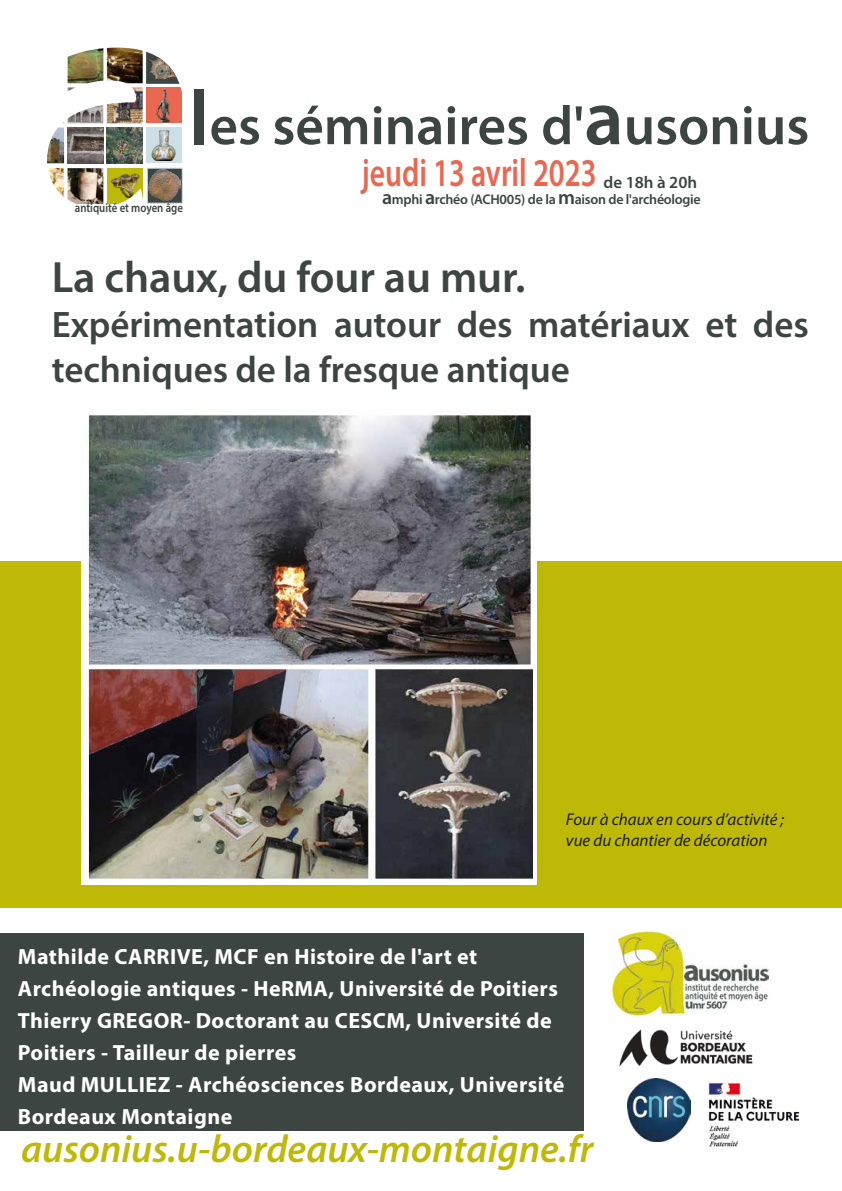
<style>
.page{position:relative;width:842px;height:1191px;background:#fff}
.page>*{position:absolute;margin:0;border:0;box-sizing:border-box;transform-origin:0 0}
.t1{font:600 55.2px "Myriad Pro";color:#3d4543}
.t2{font:600 44px "Myriad Pro";letter-spacing:-.005em;color:#3d4543}
.t3{font:600 39.4px "Myriad Pro";color:#ea6752;scale:.75 1}
.t4{font:italic 600 39px "Myriad Pro";color:#beb906}
.t5{font:600 37px/45px "Myriad Pro";letter-spacing:-.005em;color:#3d4543}
.t6{font:700 22px/32px "Myriad Pro";letter-spacing:.02em;color:#fff}
.t7{font:italic 17px/20.4px "Myriad Pro";color:#1d1d1b}
.t8{font:600 17px "Myriad Pro";color:#3d4543}
.t9{font:600 14px "Myriad Pro";letter-spacing:-.02em;color:#3d4543}
.t10{font:600 12.7px "Myriad Pro";color:#3d4543;scale:.85 1}
.s1{font-size:77.8px}
.s2{font-size:20px}
</style>
<div class="page">
<div style="left:0;top:933px;width:583px;height:198px;background:#3d4543"></div>
<img style="left:612px;top:931px;width:157px;height:84px">
<img style="left:619px;top:1029px;width:134px;height:38px">
<div style="left:0;top:561px;width:842px;height:347px;background:#beb906"></div>
<img style="left:627px;top:1078px;width:64px;height:63px">
<img style="left:708px;top:1083px;width:92px;height:64px">
<img style="left:82px;top:415px;width:454px;height:469px">
<svg style="left:146px;top:51px;width:34px;height:33px"></svg>
<img style="left:149px;top:53px;width:29px;height:27px">
<svg style="left:107px;top:168px;width:36px;height:36px"></svg>
<img style="left:111px;top:173px;width:28px;height:25px">
<div style="left:147px;top:168px;width:36px;height:36px;background:#3d4543;border:1px solid #ccdfe5"></div>
<img style="left:149px;top:169px;width:32px;height:31px">
<div style="left:146px;top:87px;width:36px;height:36px;background:#ea6752"></div>
<img style="left:155px;top:89px;width:16px;height:33px">
<img style="left:47px;top:127px;width:17px;height:36px">
<img style="left:107px;top:127px;width:36px;height:36px">
<img style="left:107px;top:87px;width:36px;height:36px">
<img style="left:68px;top:168px;width:35px;height:36px">
<img style="left:68px;top:87px;width:35px;height:36px">
<img style="left:107px;top:48px;width:36px;height:35px">
<img style="left:68px;top:127px;width:35px;height:36px">
<img style="left:68px;top:48px;width:35px;height:35px">
<img style="left:48px;top:168px;width:16px;height:29px">
<div style="left:146px;top:127px;width:36px;height:36px;background:#ccdfe5"></div>
<img style="left:151px;top:131px;width:25px;height:29px">
<p class="t10" style="left:75px;top:200px;width:129px">antiquité et moyen âge</p>
<h1 class="t1" style="left:189px;top:90px;width:621px"><span class="s1">l</span>es séminaires d'<span class="s1">a</span>usonius</h1>
<h3 class="t3" style="left:362px;top:147px;width:315px">jeudi 13 avril 2023</h3>
<p class="t8" style="left:603px;top:171px;width:95px">de 18h à 20h</p>
<p class="t9" style="left:382px;top:190px;width:320px"><span class="s2">a</span>mphi <span class="s2">a</span>rchéo (ACH005) de la <span class="s2">m</span>aison de l'archéologie</p>
<h2 class="t2" style="left:52px;top:249px;width:475px">La chaux, du four au mur.</h2>
<h3 class="t5" style="left:52px;top:301px;width:758px">Expérimentation autour des matériaux et des techniques de la fresque antique</h3>
<p class="t7" style="left:566px;top:809px;width:220px">Four à chaux en cours d’activité ; vue du chantier de décoration</p>
<p class="t6" style="left:18px;top:939px;width:548px">Mathilde CARRIVE, MCF en Histoire de l'art et Archéologie antiques - HeRMA, Université de Poitiers Thierry GREGOR- Doctorant au CESCM, Université de Poitiers - Tailleur de pierres<br>Maud MULLIEZ - Archéosciences Bordeaux, Université Bordeaux Montaigne</p>
<h3 class="t4" style="left:21px;top:1124px;width:574px">ausonius.u-bordeaux-montaigne.fr</h3>
</div>
